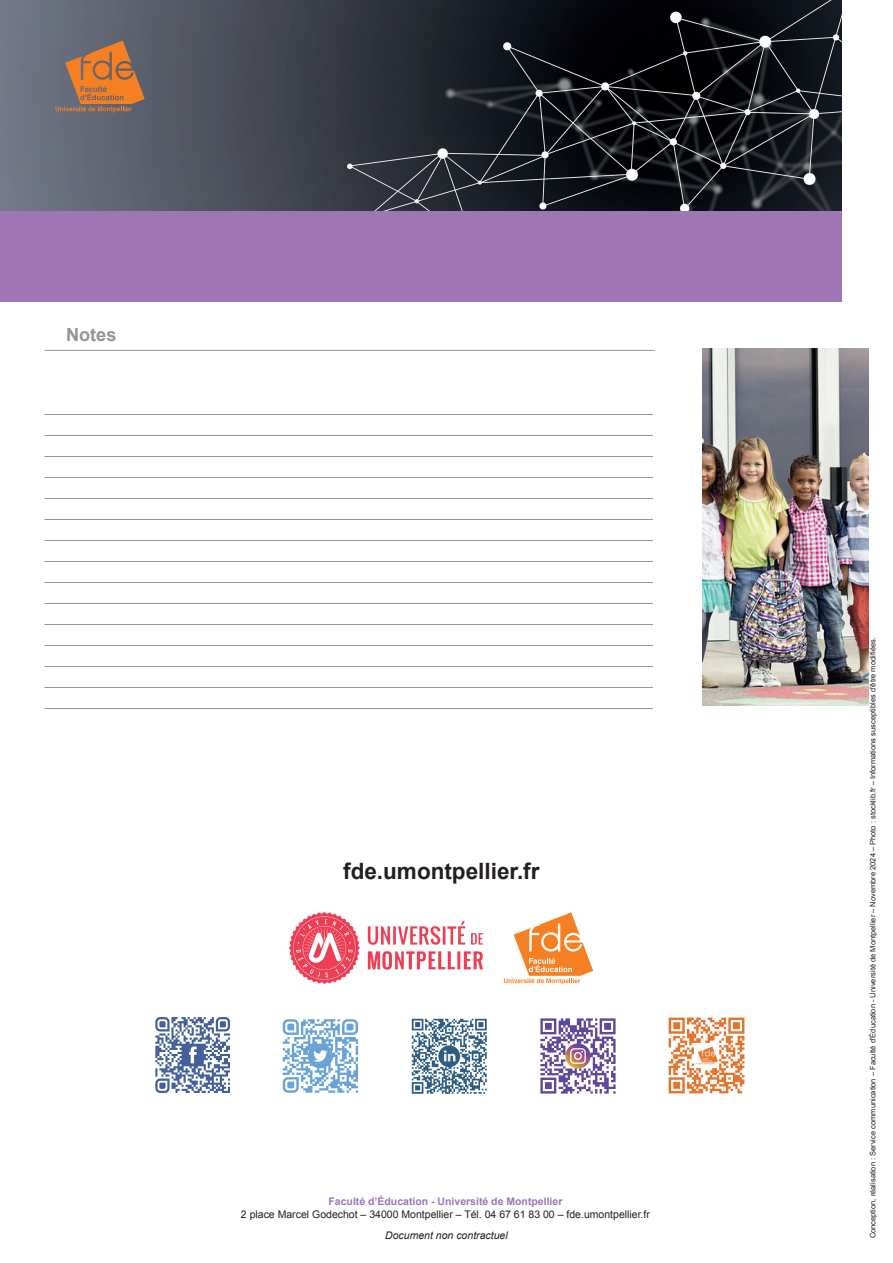
<style>
.page{position:relative;width:893px;height:1263px;background:#fff}
.page>*{position:absolute;margin:0;border:0;box-sizing:border-box;transform-origin:0 0}
.t1{font:700 22.5px "Arial";color:#231f20}
.t2{font:700 18.15px "Arial";color:#939598}
.t3{font:10.5px "Arial";color:#231f20}
.t4{font:700 10.5px "Arial";color:#9e76b3}
.t5{font:italic 10.5px "Arial";color:#231f20}
.t6{font:7.5px "Arial";color:#231f20}
</style>
<div class="page">
<div style="left:0;top:210px;width:841px;height:92px;background:#9e76b3"></div>
<img style="left:0;top:0;width:841px;height:210px">
<svg style="left:55px;top:41px;width:90px;height:72px;background:#a5724f"></svg>
<hr style="left:45px;top:350px;width:610px;height:1px;background:#939598">
<hr style="left:45px;top:414px;width:608px;height:1px;background:#939598">
<hr style="left:45px;top:435px;width:608px;height:1px;background:#939598">
<hr style="left:45px;top:456px;width:608px;height:1px;background:#939598">
<hr style="left:45px;top:477px;width:608px;height:1px;background:#939598">
<hr style="left:45px;top:498px;width:608px;height:1px;background:#939598">
<hr style="left:45px;top:519px;width:608px;height:1px;background:#939598">
<hr style="left:45px;top:540px;width:608px;height:1px;background:#939598">
<hr style="left:45px;top:561px;width:608px;height:1px;background:#939598">
<hr style="left:45px;top:582px;width:608px;height:1px;background:#939598">
<hr style="left:45px;top:603px;width:608px;height:1px;background:#939598">
<hr style="left:45px;top:624px;width:608px;height:1px;background:#939598">
<hr style="left:45px;top:645px;width:608px;height:1px;background:#939598">
<hr style="left:45px;top:666px;width:608px;height:1px;background:#939598">
<hr style="left:45px;top:687px;width:608px;height:1px;background:#939598">
<hr style="left:45px;top:708px;width:608px;height:1px;background:#939598">
<img style="left:703px;top:348px;width:165px;height:357px">
<svg style="left:504px;top:912px;width:89px;height:72px"></svg>
<img style="left:289px;top:912px;width:194px;height:71px">
<img style="left:155px;top:1017px;width:75px;height:76px">
<img style="left:283px;top:1019px;width:76px;height:74px">
<img style="left:668px;top:1018px;width:76px;height:76px">
<img style="left:411px;top:1018px;width:76px;height:76px">
<img style="left:540px;top:1018px;width:76px;height:76px">
<p class="t2" style="left:66px;top:323px;width:52px">Notes</p>
<p class="t1" style="left:343px;top:857px;width:198px">fde.umontpellier.fr</p>
<p class="t4" style="left:328px;top:1194px;width:235px">Faculté d’Éducation - Université de Montpellier</p>
<p class="t3" style="left:241px;top:1207px;width:410px">2 place Marcel Godechot – 34000 Montpellier – Tél. 04 67 61 83 00 – fde.umontpellier.fr</p>
<p class="t5" style="left:385px;top:1228px;width:124px">Document non contractuel</p>
<p class="t6" style="left:868px;top:1238px;width:603px;rotate:-90deg">Conception, réalisation : Service communication – Faculté d’Éducation - Université de Montpellier – Novembre 2024 – Photo : stocklib.fr – Informations susceptibles d’être modifiées.</p>
</div>
